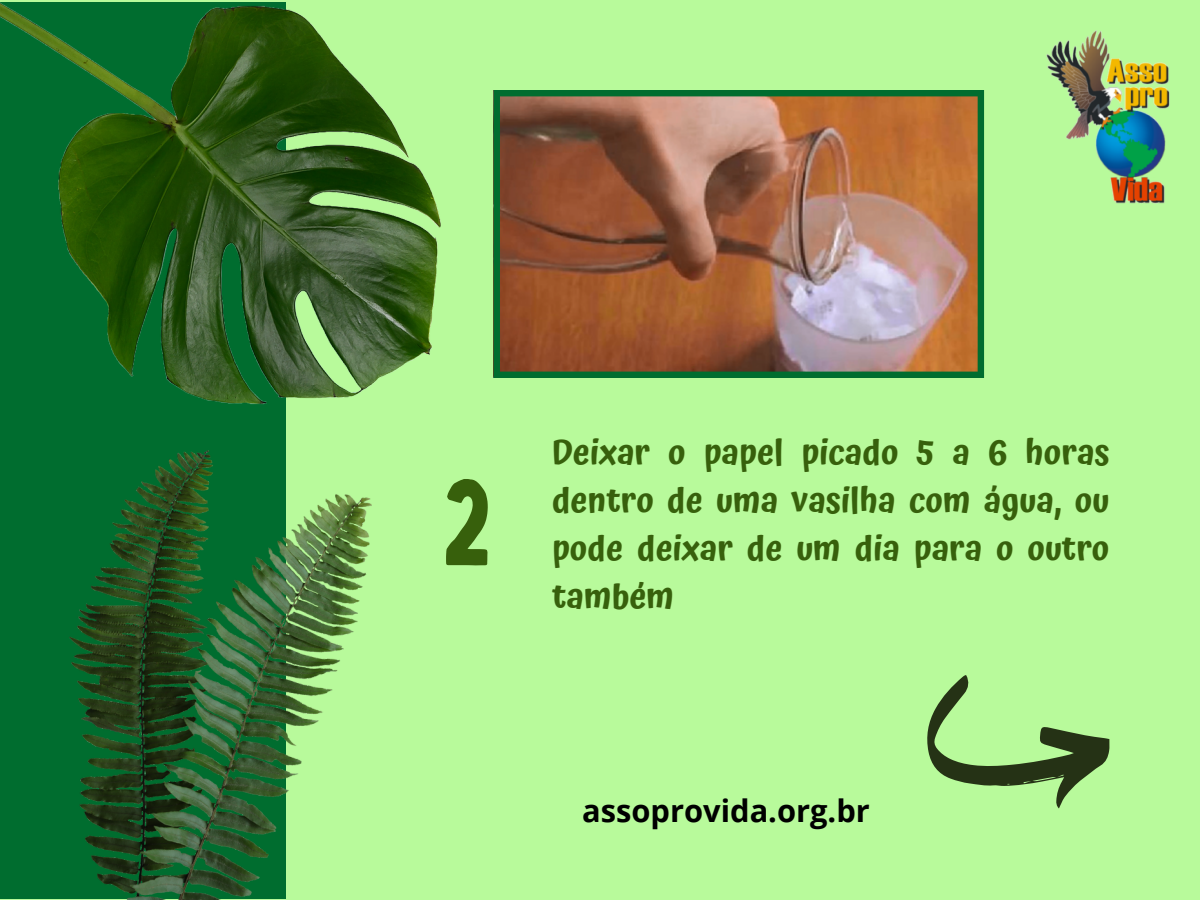
<style>
.page{position:relative;width:1200px;height:900px;background:#b8fa9b}
.page>*{position:absolute;margin:0;border:0;box-sizing:border-box;transform-origin:0 0}
.t1{font:120px "Bobby Jones";color:#37600c}
.t2{font:600 34.4px/47.8px "Atma";color:#37600c;text-align:justify}
.t3{font:700 30.8px "Open Sans";color:#000}
</style>
<div class="page">
<svg style="left:927px;top:675px;width:183px;height:133px"></svg>
<div style="left:0;top:2px;width:286px;height:897px;background:#006d2f"></div>
<img style="left:70px;top:450px;width:301px;height:450px">
<img style="left:0;top:3px;width:441px;height:401px">
<img style="left:1047px;top:31px;width:123px;height:172px">
<svg style="left:494px;top:90px;width:490px;height:288px"></svg>
<h1 class="t1" style="left:441px;top:447px;width:53px">2</h1>
<p class="t2" style="left:552px;top:429px;width:559px">Deixar o papel picado 5 a 6 horas dentro de uma vasilha com água, ou pode deixar de um dia para o outro também</p>
<p class="t3" style="left:582px;top:789px;width:289px">assoprovida.org.br</p>
</div>
